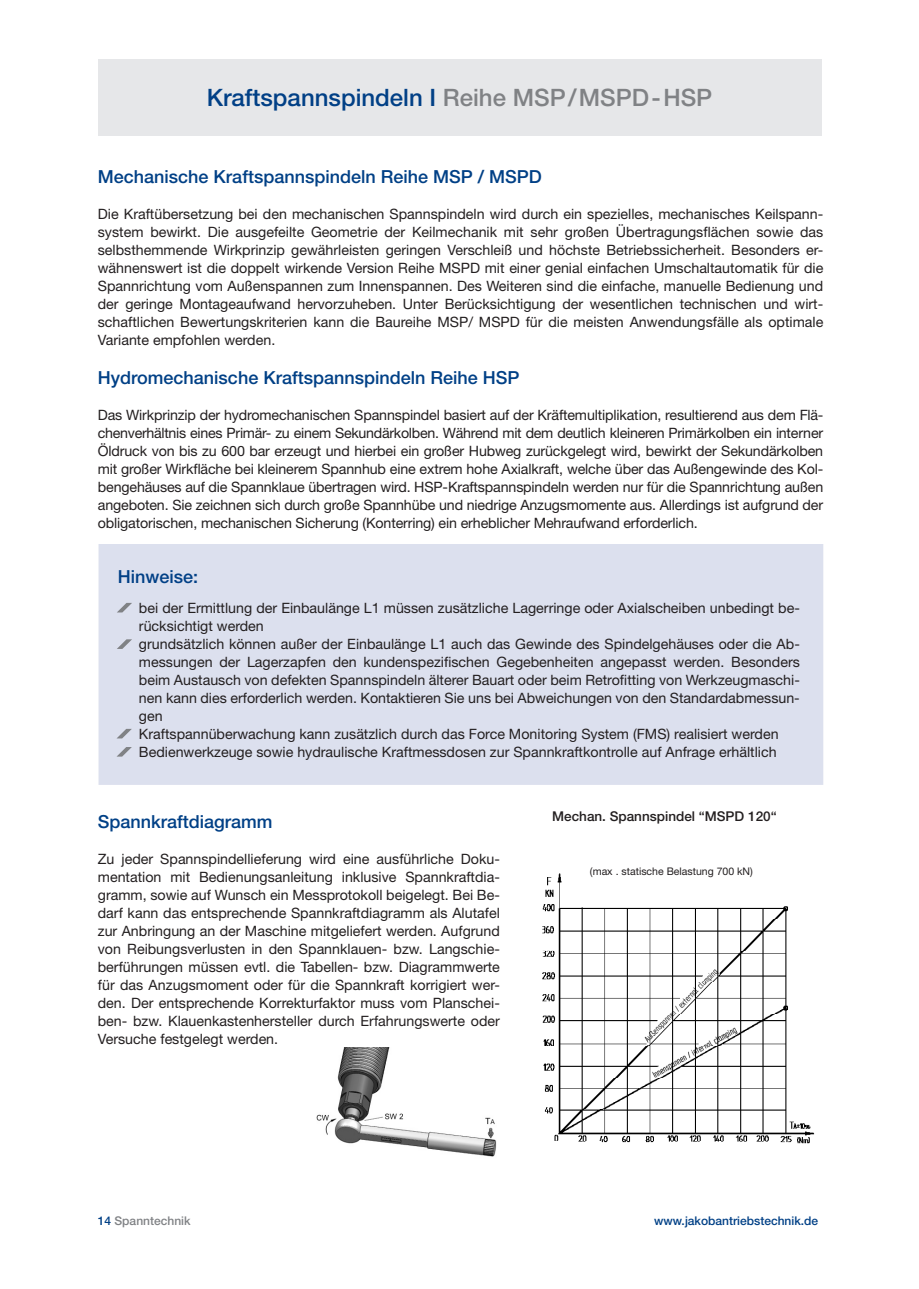
<style>
.page{position:relative;width:919px;height:1289px;background:#fff}
.page>*{position:absolute;margin:0;border:0;box-sizing:border-box;transform-origin:0 0}
.t1{font:500 24px "Helvetica Neue LT Pro";color:#014086}
.t2{font:500 18px "Helvetica Neue LT Pro";color:#014086}
.t3{font:14.25px/18px "Helvetica Neue LT Pro";color:#231f20;text-align:justify}
.t4{font:500 13.5px "Helvetica Neue LT Pro";color:#231f20}
.t5{font:500 12px "Helvetica Neue LT Pro";color:#014086}
.t6{font:500 12px "Helvetica Neue LT Pro";color:#808285}
.t7{font:10.5px "Helvetica Neue LT Pro";color:#231f20}
.s1{color:#808285}
.s2{color:#014086}
</style>
<div class="page">
<div style="left:98px;top:60px;width:723px;height:76px;background:#e6e7e9"></div>
<div style="left:98px;top:544px;width:725px;height:240px;background:#dce0ee"></div>
<img style="left:316px;top:1047px;width:180px;height:110px">
<img style="left:542px;top:873px;width:272px;height:271px">
<div style="left:567px;top:843px;width:192px;height:34px;background:#fff"></div>
<svg style="left:117px;top:603px;width:15px;height:9px"></svg>
<svg style="left:117px;top:639px;width:15px;height:10px"></svg>
<svg style="left:117px;top:729px;width:15px;height:9px"></svg>
<svg style="left:117px;top:747px;width:15px;height:9px"></svg>
<h1 class="t1" style="left:207px;top:83px;width:507px">Kraftspannspindeln I <span class="s1">Reihe MSP/MSPD-HSP</span></h1>
<p class="t2" style="left:98px;top:166px;width:445px">Mechanische Kraftspannspindeln Reihe MSP / MSPD</p>
<p class="t3" style="left:98px;top:205px;width:727px">Die Kraftübersetzung bei den mechanischen Spannspindeln wird durch ein spezielles, mechanisches Keilspann&shy;system bewirkt. Die ausgefeilte Geometrie der Keilmechanik mit sehr großen Übertragungsflächen sowie das selbsthemmende Wirkprinzip gewährleisten geringen Verschleiß und höchste Betriebssicherheit. Besonders er&shy;wähnenswert ist die doppelt wirkende Version Reihe MSPD mit einer genial einfachen Umschaltautomatik für die Spannrichtung vom Außenspannen zum Innenspannen. Des Weiteren sind die einfache, manuelle Bedienung und der geringe Montageaufwand hervorzuheben. Unter Berücksichtigung der wesentlichen technischen und wirt&shy;schaftlichen Bewertungskriterien kann die Baureihe MSP/ MSPD für die meisten Anwendungsfälle als optimale Variante empfohlen werden.</p>
<p class="t2" style="left:98px;top:367px;width:423px">Hydromechanische Kraftspannspindeln Reihe HSP</p>
<p class="t3" style="left:98px;top:406px;width:727px">Das Wirkprinzip der hydromechanischen Spannspindel basiert auf der Kräftemultiplikation, resultierend aus dem Flä&shy;chenverhältnis eines Primär- zu einem Sekundärkolben. Während mit dem deutlich kleineren Primärkolben ein interner Öldruck von bis zu 600 bar erzeugt und hierbei ein großer Hubweg zurückgelegt wird, bewirkt der Sekundärkolben mit großer Wirkfläche bei kleinerem Spannhub eine extrem hohe Axialkraft, welche über das Außengewinde des Kol&shy;bengehäuses auf die Spannklaue übertragen wird. HSP-Kraftspannspindeln werden nur für die Spannrichtung außen angeboten. Sie zeichnen sich durch große Spannhübe und niedrige Anzugsmomente aus. Allerdings ist aufgrund der obligatorischen, mechanischen Sicherung (Konterring) ein erheblicher Mehraufwand erforderlich.</p>
<p class="t2" style="left:118px;top:566px;width:82px">Hinweise:</p>
<p class="t3" style="left:139px;top:598px;width:662px;text-align:left">bei der Ermittlung der Einbaulänge L1 müssen zusätzliche Lagerringe oder Axialscheiben unbedingt be&shy;rücksichtigt werden<br>grundsätzlich können außer der Einbaulänge L1 auch das Gewinde des Spindelgehäuses oder die Ab&shy;messungen der Lagerzapfen den kundenspezifischen Gegebenheiten angepasst werden. Besonders beim Austausch von defekten Spannspindeln älterer Bauart oder beim Retrofitting von Werkzeugmaschi&shy;nen kann dies erforderlich werden. Kontaktieren Sie uns bei Abweichungen von den Standardabmessun&shy;gen<br>Kraftspannüberwachung kann zusätzlich durch das Force Monitoring System (FMS) realisiert werden Bedienwerkzeuge sowie hydraulische Kraftmessdosen zur Spannkraftkontrolle auf Anfrage erhältlich</p>
<p class="t2" style="left:98px;top:810px;width:176px">Spannkraftdiagramm</p>
<p class="t3" style="left:98px;top:849px;width:403px">Zu jeder Spannspindellieferung wird eine ausführliche Doku&shy;mentation mit Bedienungsanleitung inklusive Spannkraftdia&shy;gramm, sowie auf Wunsch ein Messprotokoll beigelegt. Bei Be&shy;darf kann das entsprechende Spannkraftdiagramm als Alutafel zur Anbringung an der Maschine mitgeliefert werden. Aufgrund von Reibungsverlusten in den Spannklauen- bzw. Langschie&shy;berführungen müssen evtl. die Tabellen- bzw. Diagrammwerte für das Anzugsmoment oder für die Spannkraft korrigiert wer&shy;den. Der entsprechende Korrekturfaktor muss vom Planschei&shy;ben- bzw. Klauenkastenhersteller durch Erfahrungswerte oder Versuche festgelegt werden.</p>
<p class="t4" style="left:552px;top:808px;width:226px">Mechan. Spannspindel “MSPD 120“</p>
<p class="t7" style="left:590px;top:864px;width:164px">(max . statische Belastung 700 kN)</p>
<p class="t6" style="left:98px;top:1213px;width:94px"><span class="s2">14</span> Spanntechnik</p>
<p class="t5" style="left:654px;top:1213px;width:165px">www.jakobantriebstechnik.de</p>
</div>
